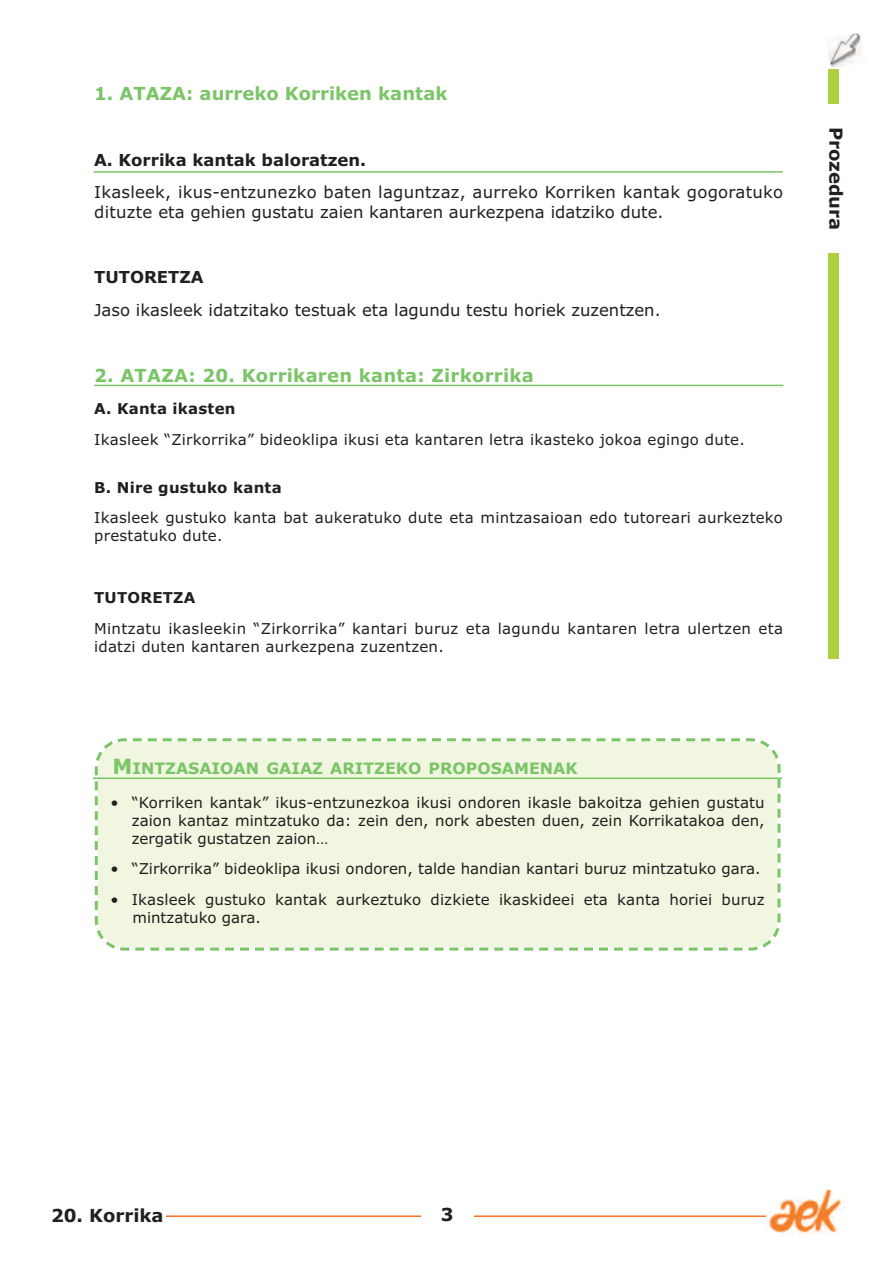
<style>
.page{position:relative;width:893px;height:1263px;background:#fff}
.page>*{position:absolute;margin:0;border:0;box-sizing:border-box;transform-origin:0 0}
.t1{font:700 18px "Verdana";letter-spacing:.015em;color:#7bc468}
.t2{font:700 18px "Verdana";color:#231f20}
.t3{font:16.5px/19.8px "Verdana";color:#231f20}
.t4{font:700 16.5px "Verdana";color:#231f20}
.t5{font:700 15.75px "Verdana";color:#7bc468}
.t6{font:15px/18px "Verdana";letter-spacing:.015em;color:#231f20}
.t7{font:700 15px "Verdana";letter-spacing:.015em;color:#231f20}
.s1{font-size:21px}
</style>
<div class="page">
<hr style="left:52px;top:1215px;width:776px;height:2px;background:#f47321">
<div style="left:828px;top:70px;width:11px;height:589px;background:#add13e"></div>
<div style="left:824px;top:104px;width:21px;height:149px;background:#fff"></div>
<div style="left:421px;top:1193px;width:52px;height:44px;background:#fff"></div>
<img style="left:765px;top:1190px;width:81px;height:45px">
<img style="left:828px;top:33px;width:33px;height:35px">
<div style="left:51px;top:1208px;width:115px;height:30px;background:#fff"></div>
<hr style="left:94px;top:385px;width:689px;height:1px;background:#7bc468">
<hr style="left:94px;top:171px;width:689px;height:2px;background:#7bc468">
<div style="left:94px;top:738px;width:687px;height:213px;background:#f0f6df"></div>
<svg style="left:117px;top:945px;width:15px;height:6px"></svg>
<hr style="left:93px;top:777px;width:689px;height:2px;background:#7bc468">
<p class="t1" style="left:94px;top:83px;width:355px">1. ATAZA: aurreko Korriken kantak</p>
<p class="t4" style="left:94px;top:151px;width:274px">A. Korrika kantak baloratzen.</p>
<p class="t3" style="left:94px;top:183px;width:690px">Ikasleek, ikus-entzunezko baten laguntzaz, aurreko Korriken kantak gogoratuko dituzte eta gehien gustatu zaien kantaren aurkezpena idatziko dute.</p>
<p class="t4" style="left:94px;top:268px;width:111px">TUTORETZA</p>
<p class="t3" style="left:94px;top:300px;width:568px">Jaso ikasleek idatzitako testuak eta lagundu testu horiek zuzentzen.</p>
<p class="t1" style="left:94px;top:365px;width:441px">2. ATAZA: 20. Korrikaren kanta: Zirkorrika</p>
<p class="t7" style="left:94px;top:400px;width:143px">A. Kanta ikasten</p>
<p class="t6" style="left:94px;top:431px;width:652px">Ikasleek “Zirkorrika” bideoklipa ikusi eta kantaren letra ikasteko jokoa egingo dute.</p>
<p class="t7" style="left:94px;top:479px;width:189px">B. Nire gustuko kanta</p>
<p class="t6" style="left:94px;top:509px;width:690px">Ikasleek gustuko kanta bat aukeratuko dute eta mintzasaioan edo tutoreari aurkezteko prestatuko dute.</p>
<p class="t7" style="left:94px;top:589px;width:103px">TUTORETZA</p>
<p class="t6" style="left:94px;top:619px;width:690px">Mintzatu ikasleekin “Zirkorrika” kantari buruz eta lagundu kantaren letra ulertzen eta idatzi duten kantaren aurkezpena zuzentzen.</p>
<p class="t5" style="left:113px;top:759px;width:466px"><span class="s1">M</span>INTZASAIOAN GAIAZ ARITZEKO PROPOSAMENAK</p>
<p class="t6" style="left:132px;top:793px;width:634px;text-align:justify;text-indent:-21px">• “Korriken kantak” ikus-entzunezkoa ikusi ondoren ikasle bakoitza gehien gustatu zaion kantaz mintzatuko da: zein den, nork abesten duen, zein Korrikatakoa den, zergatik gustatzen zaion…</p>
<p class="t6" style="left:111px;top:860px;width:651px">• “Zirkorrika” bideoklipa ikusi ondoren, talde handian kantari buruz mintzatuko gara.</p>
<p class="t6" style="left:132px;top:891px;width:634px;text-indent:-22px">• Ikasleek gustuko kantak aurkeztuko dizkiete ikaskideei eta kanta horiei buruz mintzatuko gara.</p>
<p class="t2" style="left:846px;top:127px;width:105px;rotate:90deg">Prozedura</p>
<p class="t2" style="left:51px;top:1205px;width:114px">20. Korrika</p>
<p class="t2" style="left:441px;top:1205px;width:14px">3</p>
</div>
